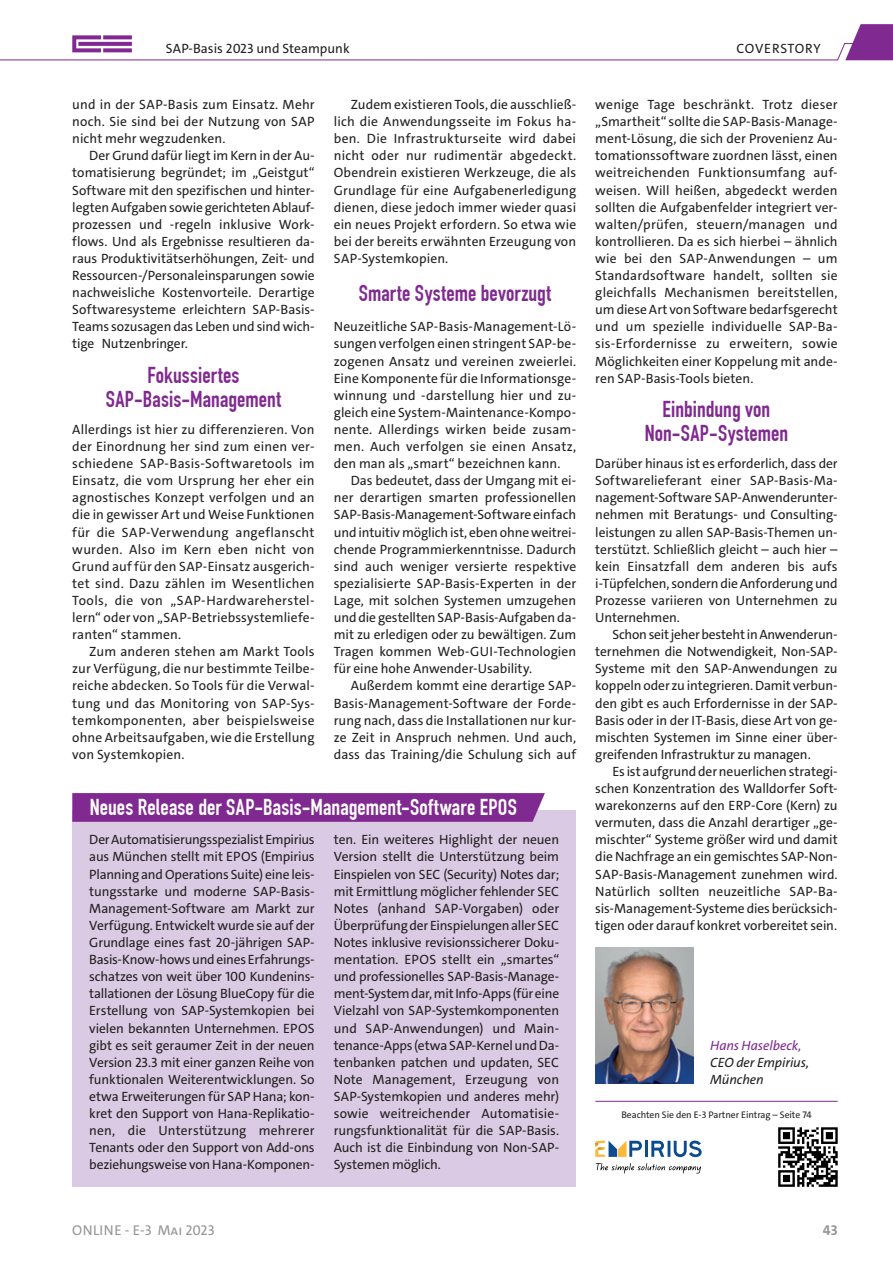
<style>
.page{position:relative;width:893px;height:1263px;background:#fff}
.page>*{position:absolute;margin:0;border:0;box-sizing:border-box;transform-origin:0 0}
.t1{font:700 22.5px/24px "DIN Condensed";letter-spacing:.005em;color:#802990;text-align:center}
.t2{font:700 22.5px "DIN Condensed";letter-spacing:.005em;color:#fff}
.t3{font:14.25px "The Sans";letter-spacing:.01em;color:#939598}
.t4{font:700 14.25px "The Sans";color:#939598}
.t5{font:13.5px/17.1px "The Sans";color:#231f20;text-align:justify}
.t6{font:italic 13.5px/17.1px "The Sans";letter-spacing:-.005em;color:#231f20}
.t7{font:italic 13.5px "The Sans";letter-spacing:-.005em;color:#802990}
.t8{font:13.5px "The Sans";letter-spacing:.04em;color:#231f20}
.t9{font:9.6px "The Sans";letter-spacing:-.005em;color:#231f20}
</style>
<div class="page">
<svg style="left:0;top:24px;width:893px;height:37px"></svg>
<hr style="left:595px;top:1101px;width:243px;height:1px;background:#802990">
<svg style="left:778px;top:1127px;width:60px;height:60px"></svg>
<hr style="left:645px;top:1141px;width:3px;height:16px;background:#0c4c8e">
<svg style="left:651px;top:1140px;width:51px;height:17px"></svg>
<svg style="left:595px;top:1140px;width:47px;height:17px"></svg>
<svg style="left:596px;top:1163px;width:105px;height:10px"></svg>
<img style="left:595px;top:947px;width:98px;height:137px">
<div style="left:72px;top:810px;width:504px;height:376px;background:#dacae3"></div>
<svg style="left:72px;top:793px;width:473px;height:29px;background:#822d92"></svg>
<p class="t5" style="left:166px;top:40px;width:185px">SAP-Basis 2023 und Steampunk</p>
<p class="t8" style="left:737px;top:39px;width:86px">COVERSTORY</p>
<p class="t5" style="left:72px;top:96px;width:244px">und in der SAP-Basis zum Einsatz. Mehr noch. Sie sind bei der Nutzung von SAP nicht mehr wegzudenken.</p>
<p class="t5" style="left:72px;top:147px;width:244px;text-indent:17px">Der Grund dafür liegt im Kern in der Au&shy;tomatisierung begründet; im „Geistgut“ Software mit den spezifischen und hinter&shy;legten Aufgaben sowie gerichteten Ablauf&shy;prozessen und -regeln inklusive Work&shy;flows. Und als Ergebnisse resultieren da&shy;raus Produktivitätserhöhungen, Zeit- und Ressourcen-/Personaleinsparungen sowie nachweisliche Kostenvorteile. Derartige Softwaresysteme erleichtern SAP-Basis-Teams sozusagen das Leben und sind wich&shy;tige Nutzenbringer.</p>
<h1 class="t1" style="left:106px;top:363px;width:177px">Fokussiertes<br>SAP-Basis-Management</h1>
<p class="t5" style="left:72px;top:421px;width:244px">Allerdings ist hier zu differenzieren. Von der Einordnung her sind zum einen ver&shy;schiedene SAP-Basis-Softwaretools im Einsatz, die vom Ursprung her eher ein agnostisches Konzept verfolgen und an die in gewisser Art und Weise Funktionen für die SAP-Verwendung angeflanscht wurden. Also im Kern eben nicht von Grund auf für den SAP-Einsatz ausgerich&shy;tet sind. Dazu zählen im Wesentlichen Tools, die von „SAP-Hardwareherstel&shy;lern“ oder von „SAP-Betriebssystemliefe&shy;ranten“ stammen.</p>
<p class="t5" style="left:72px;top:643px;width:244px;text-indent:17px">Zum anderen stehen am Markt Tools zur Verfügung, die nur bestimmte Teilbe&shy;reiche abdecken. So Tools für die Verwal&shy;tung und das Monitoring von SAP-Sys&shy;temkomponenten, aber beispielsweise ohne Arbeitsaufgaben, wie die Erstellung von Systemkopien.</p>
<p class="t5" style="left:334px;top:96px;width:244px;text-indent:17px">Zudem existieren Tools, die ausschließ&shy;lich die Anwendungsseite im Fokus ha&shy;ben. Die Infrastrukturseite wird dabei nicht oder nur rudimentär abgedeckt.<br>Obendrein existieren Werkzeuge, die als Grundlage für eine Aufgabenerledigung dienen, diese jedoch immer wieder quasi ein neues Projekt erfordern. So etwa wie bei der bereits erwähnten Erzeugung von SAP-Systemkopien.</p>
<h1 class="t1" style="left:359px;top:281px;width:194px">Smarte Systeme bevorzugt</h1>
<p class="t5" style="left:334px;top:318px;width:244px">Neuzeitliche SAP-Basis-Management-Lö&shy;sungen verfolgen einen stringent SAP-be&shy;zogenen Ansatz und vereinen zweierlei.<br>Eine Komponente für die Informationsge&shy;winnung und -darstellung hier und zu&shy;gleich eine System-Maintenance-Kompo&shy;nente. Allerdings wirken beide zusam&shy;men. Auch verfolgen sie einen Ansatz, den man als „smart“ bezeichnen kann.</p>
<p class="t5" style="left:334px;top:472px;width:244px;text-indent:17px">Das bedeutet, dass der Umgang mit ei&shy;ner derartigen smarten professionellen SAP-Basis-Management-Software einfach und intuitiv möglich ist, eben ohne weitrei&shy;chende Programmierkenntnisse. Dadurch sind auch weniger versierte respektive spezialisierte SAP-Basis-Experten in der Lage, mit solchen Systemen umzugehen und die gestellten SAP-Basis-Aufgaben da&shy;mit zu erledigen oder zu bewältigen. Zum Tragen kommen Web-GUI-Technologien für eine hohe Anwender-Usability.</p>
<p class="t5" style="left:334px;top:677px;width:244px;text-indent:17px">Außerdem kommt eine derartige SAP-Basis-Management-Software der Forde&shy;rung nach, dass die Installationen nur kur&shy;ze Zeit in Anspruch nehmen. Und auch, dass das Training/die Schulung sich auf</p>
<h1 class="t2" style="left:90px;top:794px;width:429px">Neues Release der SAP-Basis-Management-Software EPOS</h1>
<p class="t5" style="left:89px;top:831px;width:227px">Der Automatisierungsspezialist Empirius aus München stellt mit EPOS (Empirius Planning and Operations Suite) eine leis&shy;tungsstarke und moderne SAP-Basis-Management-Software am Markt zur Verfügung. Entwickelt wurde sie auf der Grundlage eines fast 20-jährigen SAP-Basis-Know-hows und eines Erfahrungs&shy;schatzes von weit über 100 Kundenins&shy;tallationen der Lösung BlueCopy für die Erstellung von SAP-Systemkopien bei vielen bekannten Unternehmen. EPOS gibt es seit geraumer Zeit in der neuen Version 23.3 mit einer ganzen Reihe von funktionalen Weiterentwicklungen. So etwa Erweiterungen für SAP Hana; kon&shy;kret den Support von Hana-Replikatio&shy;nen, die Unterstützung mehrerer Tenants oder den Support von Add-ons beziehungsweise von Hana-Komponen-</p>
<p class="t5" style="left:334px;top:831px;width:227px">ten. Ein weiteres Highlight der neuen Version stellt die Unterstützung beim Einspielen von SEC (Security) Notes dar; mit Ermittlung möglicher fehlender SEC Notes (anhand SAP-Vorgaben) oder Überprüfung der Einspielungen aller SEC Notes inklusive revisionssicherer Doku&shy;mentation. EPOS stellt ein „smartes“ und professionelles SAP-Basis-Manage&shy;ment-System dar, mit Info-Apps (für eine Vielzahl von SAP-Systemkomponenten und SAP-Anwendungen) und Main&shy;tenance-Apps (etwa SAP-Kernel und Da&shy;tenbanken patchen und updaten, SEC Note Management, Erzeugung von SAP-Systemkopien und anderes mehr) sowie weitreichender Automatisie&shy;rungsfunktionalität für die SAP-Basis.<br>Auch ist die Einbindung von Non-SAP-Systemen möglich.</p>
<p class="t5" style="left:595px;top:96px;width:244px">wenige Tage beschränkt. Trotz dieser „Smartheit“ sollte die SAP-Basis-Manage&shy;ment-Lösung, die sich der Provenienz Au&shy;tomationssoftware zuordnen lässt, einen weitreichenden Funktionsumfang auf&shy;weisen. Will heißen, abgedeckt werden sollten die Aufgabenfelder integriert ver&shy;walten/prüfen, steuern/managen und kontrollieren. Da es sich hierbei – ähnlich wie bei den SAP-Anwendungen – um Standardsoftware handelt, sollten sie gleichfalls Mechanismen bereitstellen, um diese Art von Software bedarfsgerecht und um spezielle individuelle SAP-Ba&shy;sis-Erfordernisse zu erweitern, sowie Möglichkeiten einer Koppelung mit ande&shy;ren SAP-Basis-Tools bieten.</p>
<h1 class="t1" style="left:645px;top:397px;width:145px">Einbindung von<br>Non-SAP-Systemen</h1>
<p class="t5" style="left:595px;top:455px;width:244px">Darüber hinaus ist es erforderlich, dass der Softwarelieferant einer SAP-Basis-Ma&shy;nagement-Software SAP-Anwenderunter&shy;nehmen mit Beratungs- und Consulting&shy;leistungen zu allen SAP-Basis-Themen un&shy;terstützt. Schließlich gleicht – auch hier – kein Einsatzfall dem anderen bis aufs i-Tüpfelchen, sondern die Anforderung und Prozesse variieren von Unternehmen zu Unternehmen.</p>
<p class="t5" style="left:595px;top:626px;width:244px;text-indent:17px">Schon seit jeher besteht in Anwenderun&shy;ternehmen die Notwendigkeit, Non-SAP-Systeme mit den SAP-Anwendungen zu koppeln oder zu integrieren. Damit verbun&shy;den gibt es auch Erfordernisse in der SAP-Basis oder in der IT-Basis, diese Art von ge&shy;mischten Systemen im Sinne einer über&shy;greifenden Infrastruktur zu managen.</p>
<p class="t5" style="left:595px;top:763px;width:244px;text-indent:17px">Es ist aufgrund der neuerlichen strategi&shy;schen Konzentration des Walldorfer Soft&shy;warekonzerns auf den ERP-Core (Kern) zu vermuten, dass die Anzahl derartiger „ge&shy;mischter“ Systeme größer wird und damit die Nachfrage an ein gemischtes SAP-Non-SAP-Basis-Management zunehmen wird.<br>Natürlich sollten neuzeitliche SAP-Ba&shy;sis-Management-Systeme dies berücksich&shy;tigen oder darauf konkret vorbereitet sein.</p>
<p class="t7" style="left:710px;top:1036px;width:93px">Hans Haselbeck,</p>
<p class="t6" style="left:710px;top:1054px;width:101px">CEO der Empirius,<br>München</p>
<p class="t9" style="left:621px;top:1109px;width:192px">Beachten Sie den E-3 Partner Eintrag – Seite 74</p>
<p class="t3" style="left:72px;top:1221px;width:144px">ONLINE - E-3 Mai 2023</p>
<p class="t4" style="left:823px;top:1221px;width:16px">43</p>
</div>
